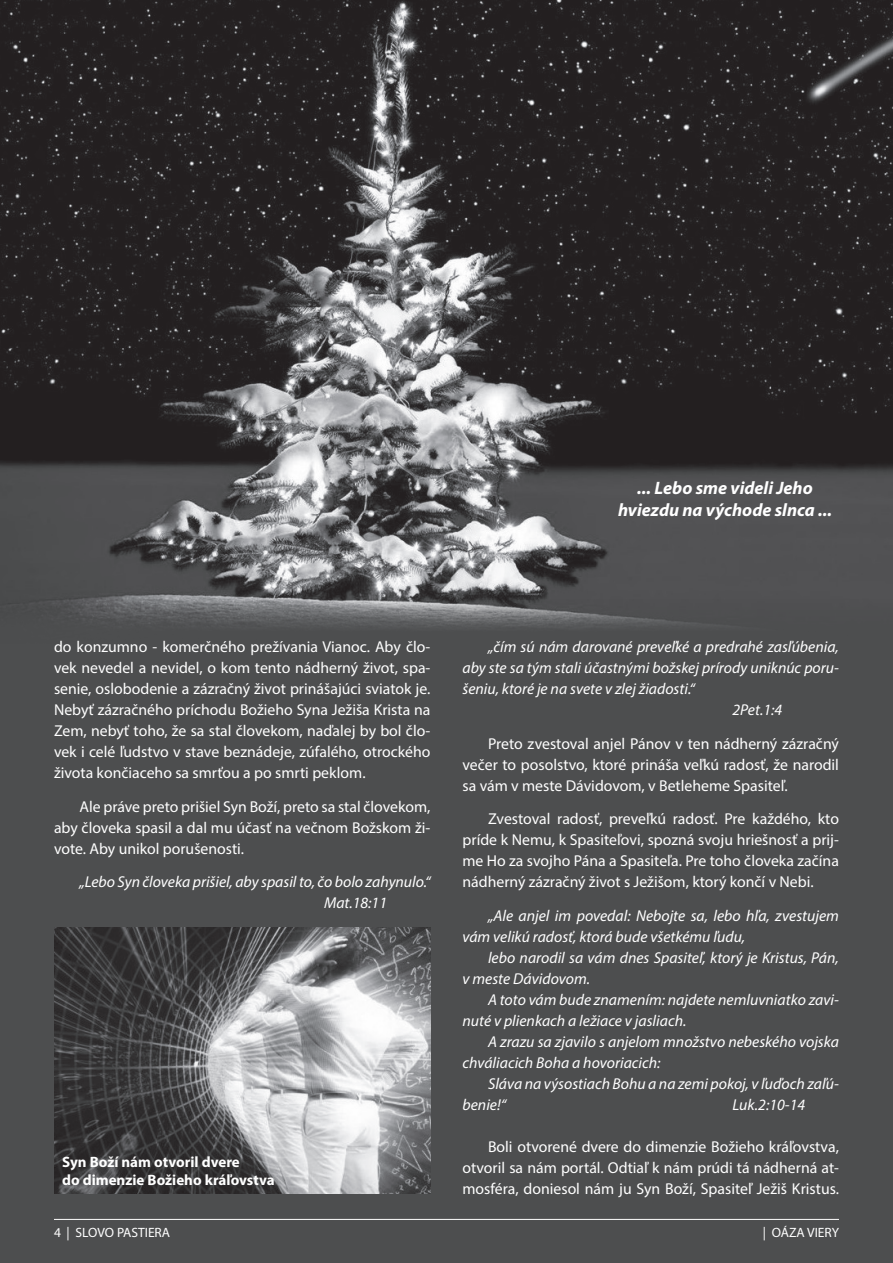
<style>
.page{position:relative;width:893px;height:1263px;background:#4d4e4f}
.page>*{position:absolute;margin:0;border:0;box-sizing:border-box;transform-origin:0 0}
.t1{font:italic 700 18px "Myriad Pro";color:#fff}
.t2{font:15.75px/21px "Myriad Pro";color:#fff;text-align:justify}
.t3{font:italic 15.75px/21px "Myriad Pro";color:#fff}
.t4{font:700 15px "Myriad Pro";color:#fff}
.t5{font:13.5px "Myriad Pro";color:#fff}
</style>
<div class="page">
<img style="left:0;top:0;width:772px;height:628px">
<img style="left:772px;top:0;width:121px;height:471px">
<hr style="left:54px;top:1219px;width:785px;height:1px;background:#fff">
<img style="left:54px;top:928px;width:376px;height:265px">
<p class="t1" style="left:637px;top:476px;width:177px">... Lebo sme videli Jeho</p>
<p class="t1" style="left:618px;top:498px;width:216px">hviezdu na východe slnca ...</p>
<p class="t2" style="left:54px;top:636px;width:378px">do konzumno - komerčného prežívania Vianoc. Aby člo&shy;vek nevedel a nevidel, o kom tento nádherný život, spa&shy;senie, oslobodenie a zázračný život prinášajúci sviatok je.<br>Nebyť zázračného príchodu Božieho Syna Ježiša Krista na Zem, nebyť toho, že sa stal človekom, naďalej by bol člo&shy;vek i celé ľudstvo v stave beznádeje, zúfalého, otrockého života končiaceho sa smrťou a po smrti peklom.</p>
<p class="t2" style="left:54px;top:795px;width:378px;text-indent:26px">Ale práve preto prišiel Syn Boží, preto sa stal človekom, aby človeka spasil a dal mu účasť na večnom Božskom ži&shy;vote. Aby unikol porušenosti.</p>
<p class="t3" style="left:80px;top:871px;width:352px">„Lebo Syn človeka prišiel, aby spasil to, čo bolo zahynulo.“</p>
<p class="t3" style="left:324px;top:892px;width:65px">Mat.18:11</p>
<p class="t4" style="left:62px;top:1152px;width:179px">Syn Boží nám otvoril dvere</p>
<p class="t4" style="left:62px;top:1170px;width:214px">do dimenzie Božieho kráľovstva</p>
<p class="t3" style="left:462px;top:636px;width:378px;text-align:justify;text-indent:26px">„čím sú nám darované preveľké a predrahé zasľúbenia, aby ste sa tým stali účastnými božskej prírody uniknúc poru&shy;šeniu, ktoré je na svete v zlej žiadosti.“</p>
<p class="t3" style="left:732px;top:699px;width:51px">2Pet.1:4</p>
<p class="t2" style="left:462px;top:732px;width:378px;text-indent:26px">Preto zvestoval anjel Pánov v ten nádherný zázračný večer to posolstvo, ktoré prináša veľkú radosť, že narodil sa vám v meste Dávidovom, v Betleheme Spasiteľ.</p>
<p class="t2" style="left:462px;top:808px;width:378px;text-indent:26px">Zvestoval radosť, preveľkú radosť. Pre každého, kto príde k Nemu, k Spasiteľovi, spozná svoju hriešnosť a prij&shy;me Ho za svojho Pána a Spasiteľa. Pre toho človeka začína nádherný zázračný život s Ježišom, ktorý končí v Nebi.</p>
<p class="t3" style="left:462px;top:905px;width:378px;text-indent:26px">„Ale anjel im povedal: Nebojte sa, lebo hľa, zvestujem vám velikú radosť, ktorá bude všetkému ľudu,</p>
<p class="t3" style="left:462px;top:947px;width:378px;text-indent:26px">lebo narodil sa vám dnes Spasiteľ, ktorý je Kristus, Pán, v meste Dávidovom.</p>
<p class="t3" style="left:462px;top:989px;width:378px;text-indent:26px">A toto vám bude znamením: najdete nemluvniatko zavi&shy;nuté v plienkach a ležiace v jasliach.</p>
<p class="t3" style="left:462px;top:1031px;width:378px;text-indent:26px">A zrazu sa zjavilo s anjelom množstvo nebeského vojska chváliacich Boha a hovoriacich:</p>
<p class="t3" style="left:462px;top:1073px;width:378px;text-indent:26px">Sláva na výsostiach Bohu a na zemi pokoj, v ľuďoch zaľú&shy;benie!“</p>
<p class="t3" style="left:732px;top:1094px;width:74px">Luk.2:10-14</p>
<p class="t2" style="left:462px;top:1136px;width:378px;text-indent:26px">Boli otvorené dvere do dimenzie Božieho kráľovstva, otvoril sa nám portál. Odtiaľ k nám prúdi tá nádherná at&shy;mosféra, doniesol nám ju Syn Boží, Spasiteľ Ježiš Kristus.</p>
<p class="t5" style="left:54px;top:1224px;width:118px">4 | SLOVO PASTIERA</p>
<p class="t5" style="left:763px;top:1224px;width:78px">| OÁZA VIERY</p>
</div>
